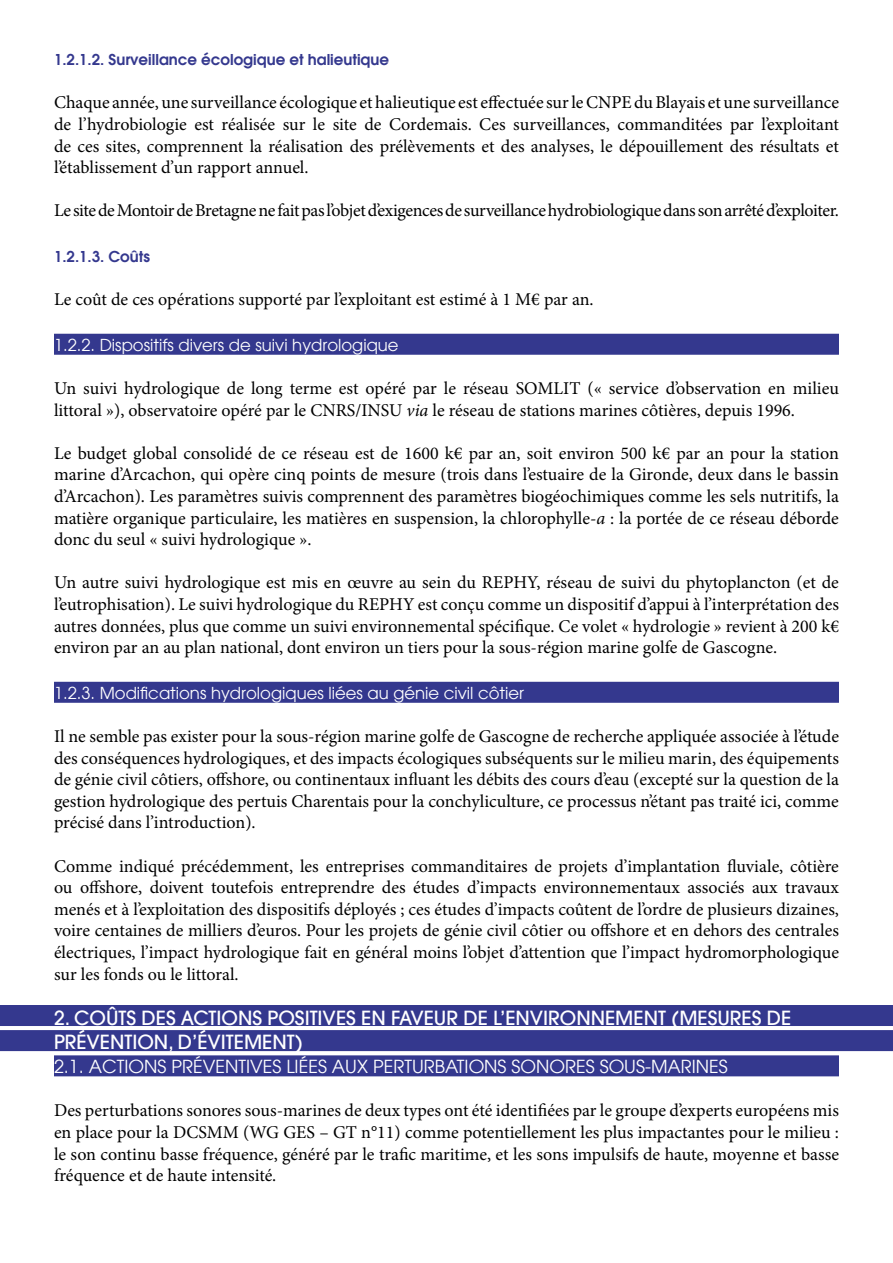
<style>
.page{position:relative;width:893px;height:1263px;background:#fff}
.page>*{position:absolute;margin:0;border:0;box-sizing:border-box;transform-origin:0 0}
.t1{font:500 19.5px/24px "Avant Garde LT";color:#fff}
.t2{font:18px/21.6px "Minion Pro";letter-spacing:-.005em;color:#000;text-align:justify}
.t3{font:18px "Avant Garde LT";color:#fff}
.t4{font:16.5px "Avant Garde LT";color:#fff}
.t5{font:600 15px "Avant Garde LT";color:#34388e}
.s1{font-style:italic}
</style>
<div class="page">
<div style="left:0;top:1005px;width:893px;height:21px;background:#34388e"></div>
<div style="left:54px;top:334px;width:785px;height:21px;background:#34388e"></div>
<div style="left:54px;top:682px;width:785px;height:21px;background:#34388e"></div>
<div style="left:0;top:1030px;width:893px;height:21px;background:#34388e"></div>
<div style="left:54px;top:1055px;width:785px;height:21px;background:#34388e"></div>
<p class="t5" style="left:54px;top:50px;width:337px">1.2.1.2. Surveillance écologique et halieutique</p>
<p class="t2" style="left:54px;top:92px;width:786px">Chaque année, une surveillance écologique et halieutique est effectuée sur le CNPE du Blayais et une surveillance de l’hydrobiologie est réalisée sur le site de Cordemais. Ces surveillances, commanditées par l’exploitant de ces sites, comprennent la réalisation des prélèvements et des analyses, le dépouillement des résultats et l’établissement d’un rapport annuel.</p>
<p class="t2" style="left:54px;top:200px;width:787px">Le site de Montoir de Bretagne ne fait pas l’objet d’exigences de surveillance hydrobiologique dans son arrêté d’exploiter.</p>
<p class="t5" style="left:54px;top:247px;width:97px">1.2.1.3. Coûts</p>
<p class="t2" style="left:54px;top:289px;width:541px">Le coût de ces opérations supporté par l’exploitant est estimé à 1 M€ par an.</p>
<p class="t4" style="left:54px;top:335px;width:346px">1.2.2. Dispositifs divers de suivi hydrologique</p>
<p class="t2" style="left:54px;top:377px;width:786px">Un suivi hydrologique de long terme est opéré par le réseau SOMLIT (« service d’observation en milieu littoral »), observatoire opéré par le CNRS/INSU <span class="s1">via</span> le réseau de stations marines côtières, depuis 1996.</p>
<p class="t2" style="left:54px;top:442px;width:786px">Le budget global consolidé de ce réseau est de 1600 k€ par an, soit environ 500 k€ par an pour la station marine d’Arcachon, qui opère cinq points de mesure (trois dans l’estuaire de la Gironde, deux dans le bassin d’Arcachon). Les paramètres suivis comprennent des paramètres biogéochimiques comme les sels nutritifs, la matière organique particulaire, les matières en suspension, la chlorophylle-<span class="s1">a</span> : la portée de ce réseau déborde donc du seul « suivi hydrologique ».</p>
<p class="t2" style="left:54px;top:572px;width:786px">Un autre suivi hydrologique est mis en œuvre au sein du REPHY, réseau de suivi du phytoplancton (et de l’eutrophisation). Le suivi hydrologique du REPHY est conçu comme un dispositif d’appui à l’interprétation des autres données, plus que comme un suivi environnemental spécifique. Ce volet « hydrologie » revient à 200 k€ environ par an au plan national, dont environ un tiers pour la sous-région marine golfe de Gascogne.</p>
<p class="t4" style="left:54px;top:683px;width:472px">1.2.3. Modifications hydrologiques liées au génie civil côtier</p>
<p class="t2" style="left:54px;top:725px;width:787px">Il ne semble pas exister pour la sous-région marine golfe de Gascogne de recherche appliquée associée à l’étude des conséquences hydrologiques, et des impacts écologiques subséquents sur le milieu marin, des équipements de génie civil côtiers, offshore, ou continentaux influant les débits des cours d’eau (excepté sur la question de la gestion hydrologique des pertuis Charentais pour la conchyliculture, ce processus n’étant pas traité ici, comme précisé dans l’introduction).</p>
<p class="t2" style="left:54px;top:855px;width:787px">Comme indiqué précédemment, les entreprises commanditaires de projets d’implantation fluviale, côtière ou offshore, doivent toutefois entreprendre des études d’impacts environnementaux associés aux travaux menés et à l’exploitation des dispositifs déployés ; ces études d’impacts coûtent de l’ordre de plusieurs dizaines, voire centaines de milliers d’euros. Pour les projets de génie civil côtier ou offshore et en dehors des centrales électriques, l’impact hydrologique fait en général moins l’objet d’attention que l’impact hydromorphologique sur les fonds ou le littoral.</p>
<p class="t1" style="left:54px;top:1006px;width:739px">2. COÛTS DES ACTIONS POSITIVES EN FAVEUR DE L’ENVIRONNEMENT (MESURES DE<br>PRÉVENTION, D’ÉVITEMENT)</p>
<p class="t3" style="left:54px;top:1056px;width:675px">2.1. ACTIONS PRÉVENTIVES LIÉES AUX PERTURBATIONS SONORES SOUS-MARINES</p>
<p class="t2" style="left:54px;top:1100px;width:787px">Des perturbations sonores sous-marines de deux types ont été identifiées par le groupe d’experts européens mis en place pour la DCSMM (WG GES – GT n°11) comme potentiellement les plus impactantes pour le milieu : le son continu basse fréquence, généré par le trafic maritime, et les sons impulsifs de haute, moyenne et basse fréquence et de haute intensité.</p>
</div>
